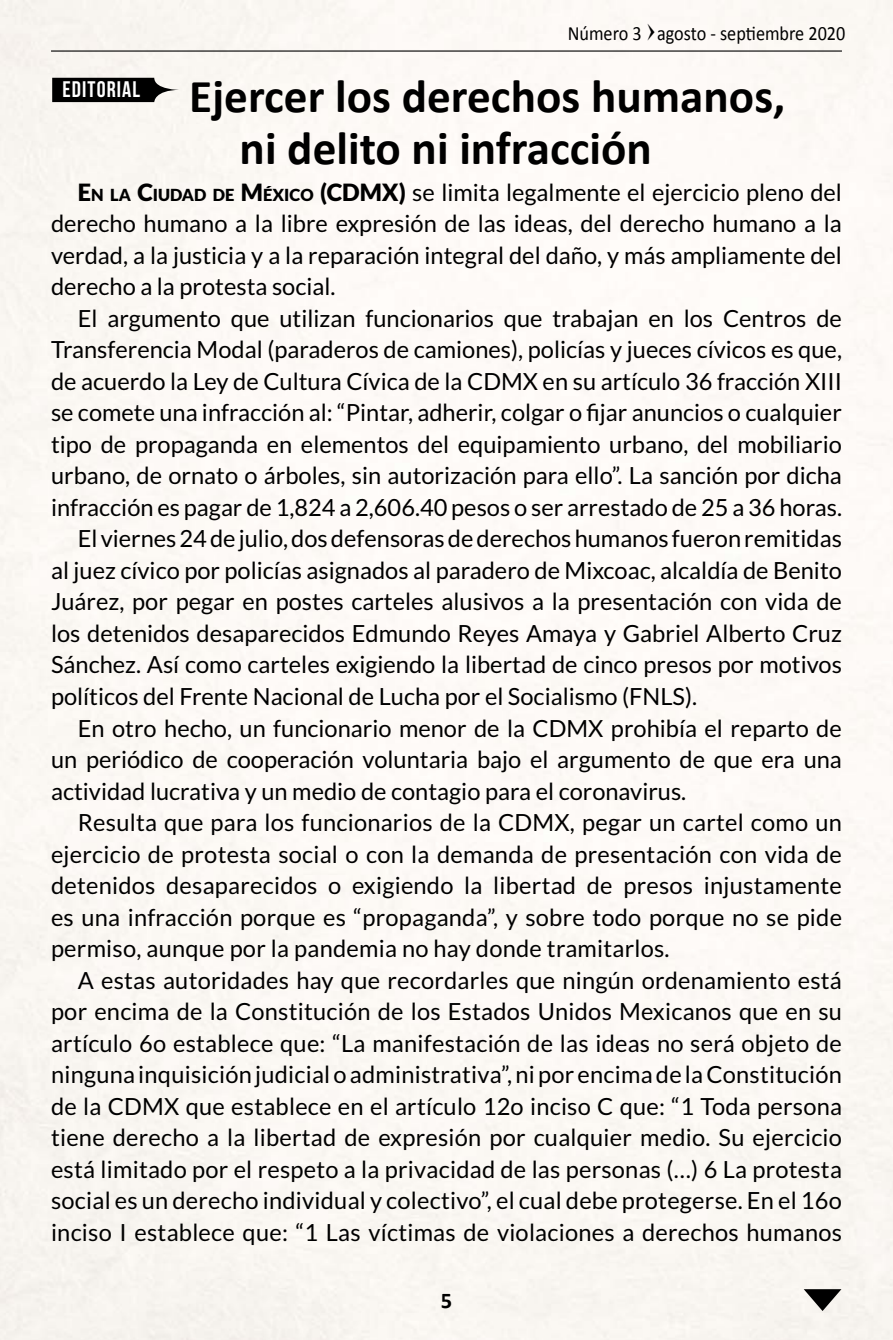
<style>
.page{position:relative;width:893px;height:1340px;background:#fff}
.page>*{position:absolute;margin:0;border:0;box-sizing:border-box;transform-origin:0 0}
.t1{font:63px "Simple Direction Arrows";color:#000}
.t2{font:700 47.25px/52px "Calibri";color:#000}
.t3{font:23.62px/31.5px "Lato";color:#000;text-align:justify}
.t4{font:22.5px "Bebas Neue";letter-spacing:.05em;color:#fff}
.t5{font:700 22.5px "Calibri";color:#000}
.t6{font:20.25px "Calibri";color:#000;scale:.9 1}
.t7{font:900 16.43px "Lato";color:#000}
.s1{font-family:"Simple Direction Arrows";font-size:22.5px}
.s2{font-size:23.62px}
.s3{font-weight:900}
</style>
<div class="page">
<hr style="left:51px;top:50px;width:791px;height:2px;background:#000">
<svg style="left:52px;top:78px;width:128px;height:24px;background:#282727"></svg>
<p class="t6" style="left:568px;top:20px;width:310px">Número 3 <span class="s1">s</span>agosto - septiembre 2020</p>
<h2 class="t2" style="left:240px;top:70px;width:547px;text-indent:-50px">Ejercer los derechos humanos, ni delito ni infracción</h2>
<p class="t7" style="left:78px;top:185px;width:268px"><span class="s2">E</span>N LA <span class="s2">C</span>IUDAD DE <span class="s2">M</span> ÉXICO <span class="s2">(CDMX</span></p>
<p class="t4" style="left:62px;top:77px;width:79px">EDITORIAL</p>
<p class="t3" style="left:51px;top:176px;width:792px;text-indent:348px"><span class="s3">)</span> se limita legalmente el ejercicio pleno del derecho humano a la libre expresión de las ideas, del derecho humano a la verdad, a la justicia y a la reparación integral del daño, y más ampliamente del derecho a la protesta social.</p>
<p class="t3" style="left:78px;top:302px;width:766px">El argumento que utilizan funcionarios que trabajan en los Centros de</p>
<p class="t3" style="left:51px;top:334px;width:792px">Transferencia Modal (paraderos de camiones), policías y jueces cívicos es que,</p>
<p class="t3" style="left:51px;top:365px;width:792px">de acuerdo la Ley de Cultura Cívica de la CDMX en su artículo 36 fracción XIII</p>
<p class="t3" style="left:51px;top:397px;width:792px">se comete una infracción al: “Pintar, adherir, colgar o fijar anuncios o cualquier</p>
<p class="t3" style="left:51px;top:428px;width:792px">tipo de propaganda en elementos del equipamiento urbano, del mobiliario</p>
<p class="t3" style="left:51px;top:460px;width:792px">urbano, de ornato o árboles, sin autorización para ello”. La sanción por dicha</p>
<p class="t3" style="left:51px;top:491px;width:792px">infracción es pagar de 1,824 a 2,606.40 pesos o ser arrestado de 25 a 36 horas.</p>
<p class="t3" style="left:78px;top:523px;width:766px">El viernes 24 de julio, dos defensoras de derechos humanos fueron remitidas</p>
<p class="t3" style="left:51px;top:554px;width:792px">al juez cívico por policías asignados al paradero de Mixcoac, alcaldía de Benito</p>
<p class="t3" style="left:51px;top:586px;width:792px">Juárez, por pegar en postes carteles alusivos a la presentación con vida de</p>
<p class="t3" style="left:51px;top:617px;width:792px">los detenidos desaparecidos Edmundo Reyes Amaya y Gabriel Alberto Cruz</p>
<p class="t3" style="left:51px;top:649px;width:792px">Sánchez. Así como carteles exigiendo la libertad de cinco presos por motivos</p>
<p class="t3" style="left:51px;top:680px;width:648px">políticos del Frente Nacional de Lucha por el Socialismo (FNLS).</p>
<p class="t3" style="left:78px;top:712px;width:766px">En otro hecho, un funcionario menor de la CDMX prohibía el reparto de</p>
<p class="t3" style="left:51px;top:743px;width:792px">un periódico de cooperación voluntaria bajo el argumento de que era una</p>
<p class="t3" style="left:51px;top:775px;width:637px">actividad lucrativa y un medio de contagio para el coronavirus.</p>
<p class="t3" style="left:78px;top:806px;width:766px">Resulta que para los funcionarios de la CDMX, pegar un cartel como un</p>
<p class="t3" style="left:51px;top:838px;width:792px">ejercicio de protesta social o con la demanda de presentación con vida de</p>
<p class="t3" style="left:51px;top:869px;width:792px">detenidos desaparecidos o exigiendo la libertad de presos injustamente</p>
<p class="t3" style="left:51px;top:901px;width:792px">es una infracción porque es “propaganda”, y sobre todo porque no se pide</p>
<p class="t3" style="left:51px;top:932px;width:620px">permiso, aunque por la pandemia no hay donde tramitarlos.</p>
<p class="t3" style="left:78px;top:964px;width:766px">A estas autoridades hay que recordarles que ningún ordenamiento está</p>
<p class="t3" style="left:51px;top:995px;width:792px">por encima de la Constitución de los Estados Unidos Mexicanos que en su</p>
<p class="t3" style="left:51px;top:1027px;width:792px">artículo 6o establece que: “La manifestación de las ideas no será objeto de</p>
<p class="t3" style="left:51px;top:1058px;width:792px">ninguna inquisición judicial o administrativa”, ni por encima de la Constitución</p>
<p class="t3" style="left:51px;top:1090px;width:792px">de la CDMX que establece en el artículo 12o inciso C que: “1 Toda persona</p>
<p class="t3" style="left:51px;top:1121px;width:792px">tiene derecho a la libertad de expresión por cualquier medio. Su ejercicio</p>
<p class="t3" style="left:51px;top:1153px;width:792px">está limitado por el respeto a la privacidad de las personas (…) 6 La protesta</p>
<p class="t3" style="left:51px;top:1184px;width:792px">social es un derecho individual y colectivo”, el cual debe protegerse. En el 16o</p>
<p class="t3" style="left:51px;top:1216px;width:792px">inciso I establece que: “1 Las víctimas de violaciones a derechos humanos</p>
<p class="t5" style="left:441px;top:1286px;width:13px">5</p>
<h1 class="t1" style="left:800px;top:1265px;width:46px">k</h1>
</div>
